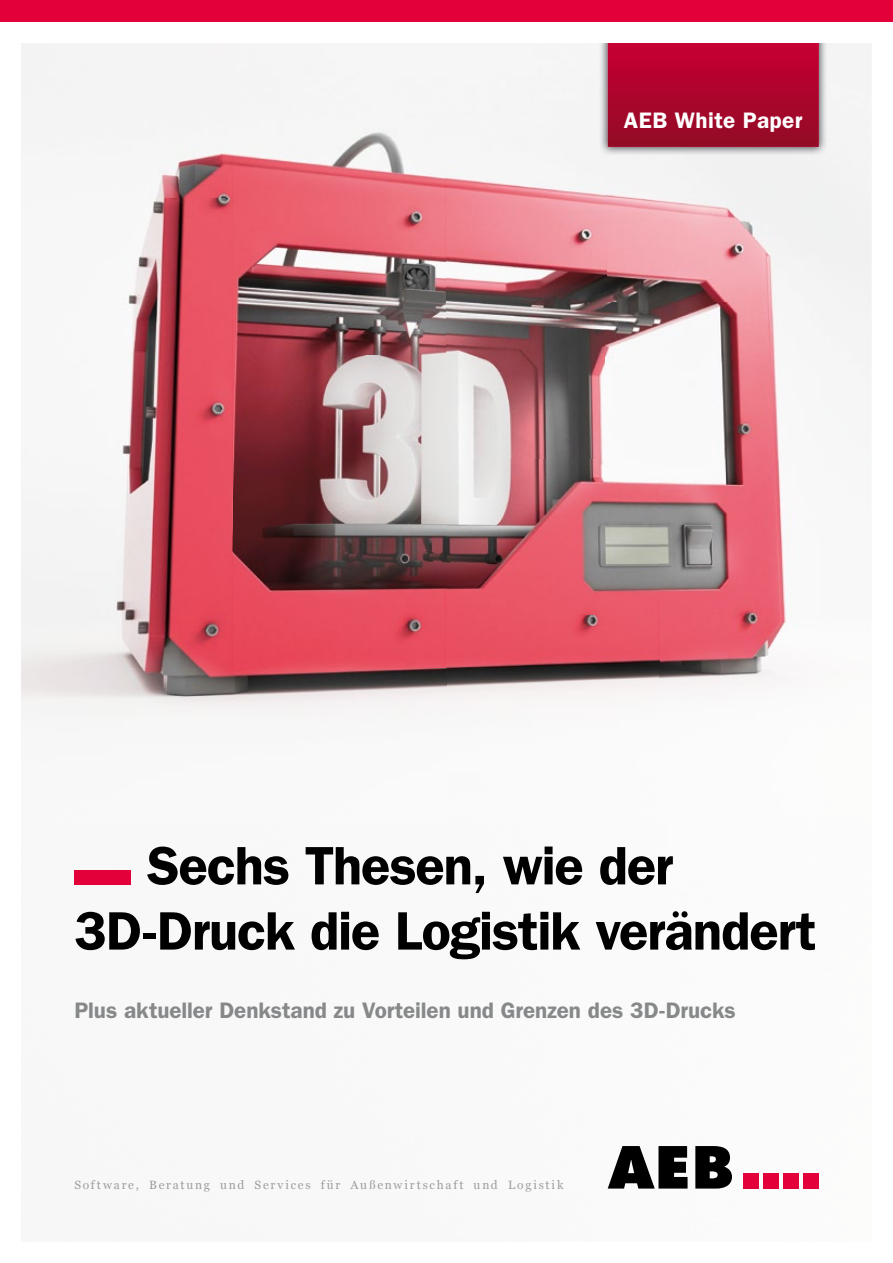
<style>
.page{position:relative;width:893px;height:1263px;background:#fff}
.page>*{position:absolute;margin:0;border:0;box-sizing:border-box;transform-origin:0 0}
.t1{font:600 54.3px/65.2px "Franklin Gothic LT";letter-spacing:-.02em;color:#000}
.t2{font:600 22.5px "Franklin Gothic LT";letter-spacing:-.005em;color:#868889}
.t3{font:600 22.5px "Franklin Gothic LT";letter-spacing:.015em;color:#fff}
.t4{font:12px "Georgia";letter-spacing:.15em;color:#9b9d9f}
</style>
<div class="page">
<img style="left:21px;top:43px;width:425px;height:842px">
<img style="left:446px;top:43px;width:160px;height:416px">
<img style="left:606px;top:155px;width:213px;height:304px">
<img style="left:446px;top:459px;width:373px;height:730px">
<svg style="left:608px;top:1146px;width:80px;height:42px"></svg>
<svg style="left:695px;top:1146px;width:37px;height:42px;background:#262626"></svg>
<div style="left:743px;top:1173px;width:15px;height:15px;background:#e3003a"></div>
<div style="left:763px;top:1173px;width:15px;height:15px;background:#e3003a"></div>
<div style="left:783px;top:1173px;width:15px;height:15px;background:#e3003a"></div>
<div style="left:803px;top:1173px;width:16px;height:15px;background:#e3003a"></div>
<div style="left:74px;top:870px;width:57px;height:14px;background:#e3003a"></div>
<img style="left:599px;top:43px;width:228px;height:112px">
<svg style="left:608px;top:43px;width:211px;height:104px;background:#ac042c"></svg>
<div style="left:0;top:0;width:893px;height:21px;background:#e3003a"></div>
<h2 class="t3" style="left:624px;top:107px;width:180px">AEB White Paper</h2>
<h1 class="t1" style="left:74px;top:833px;width:744px;text-indent:73px">Sechs Thesen, wie der<br>3D-Druck die Logistik verändert</h1>
<h2 class="t2" style="left:74px;top:997px;width:663px">Plus aktueller Denkstand zu Vorteilen und Grenzen des 3D-Drucks</h2>
<p class="t4" style="left:74px;top:1177px;width:490px">Software, Beratung und Services für Außenwirtschaft und Logistik</p>
</div>
